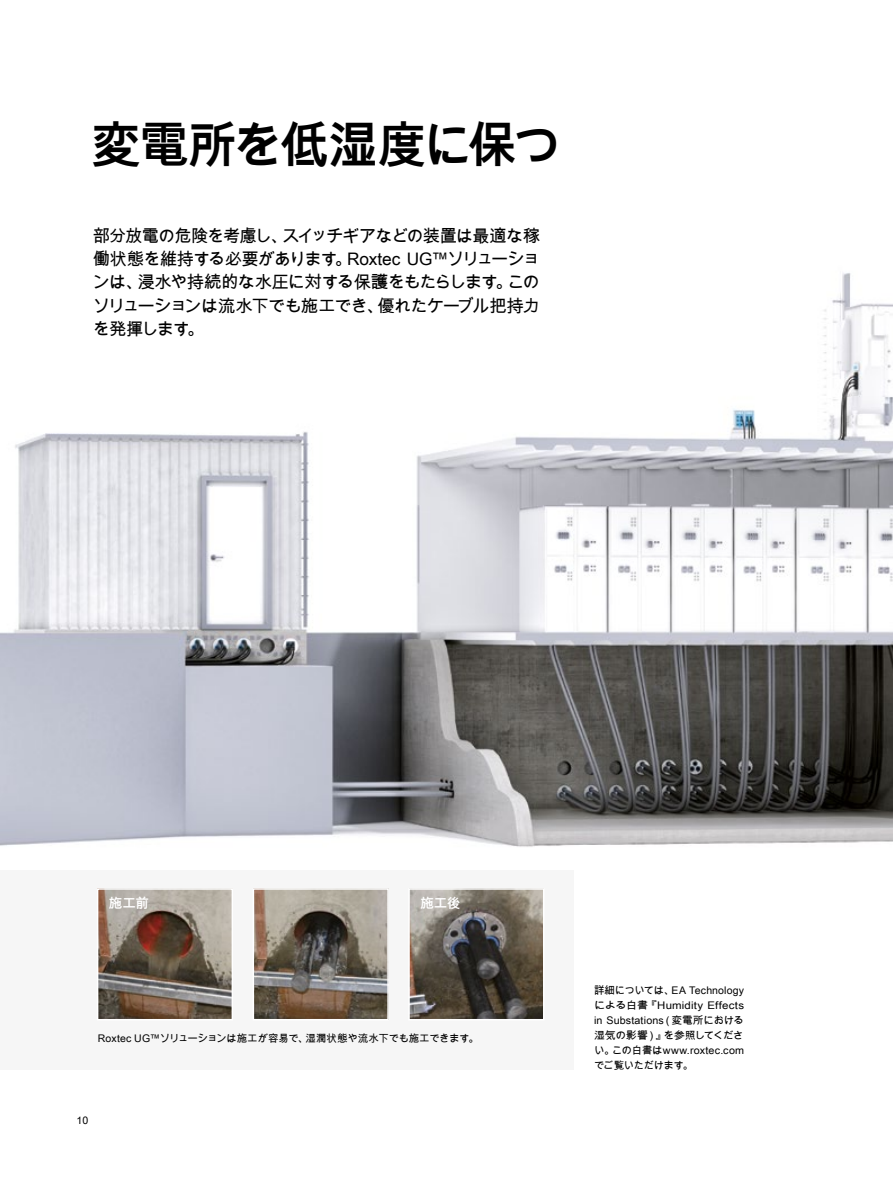
<style>
.page{position:relative;width:893px;height:1191px;background:#fff}
.page>*{position:absolute;margin:0;border:0;box-sizing:border-box;transform-origin:0 0}
.t1{font:700 49.5px "Arial Unicode MS";letter-spacing:-.065em;color:#000}
.t2{font:17.25px/23.2px "Arial Unicode MS";letter-spacing:-.075em;color:#000;text-align:justify}
.t3{font:700 13.5px "Arial Unicode MS";letter-spacing:-.01em;color:#fff}
.t4{font:10.5px/15px "Arial Unicode MS";letter-spacing:-.02em;color:#000;text-align:justify}
</style>
<div class="page">
<img style="left:0;top:273px;width:893px;height:574px">
<div style="left:0;top:870px;width:574px;height:200px;background:#f6f6f6"></div>
<img style="left:100px;top:891px;width:130px;height:126px">
<div style="left:97px;top:888px;width:136px;height:132px;border:2px solid #fff"></div>
<img style="left:411px;top:891px;width:130px;height:126px">
<div style="left:408px;top:888px;width:136px;height:132px;border:2px solid #fff"></div>
<img style="left:256px;top:891px;width:130px;height:126px">
<div style="left:253px;top:888px;width:136px;height:132px;border:2px solid #fff"></div>
<h1 class="t1" style="left:91px;top:109px;width:473px">変電所を低湿度に保つ</h1>
<h2 class="t2" style="left:93px;top:224px;width:449px">部分放電の危険を考慮し、スイッチギアなどの装置は最適な稼働状態を維持する必要があります。Roxtec UG™ソリューションは、浸水や持続的な水圧に対する保護をもたらします。このソリューションは流水下でも施工でき、優れたケーブル把持力を発揮します。</h2>
<p class="t3" style="left:109px;top:893px;width:42px">施工前</p>
<p class="t3" style="left:420px;top:893px;width:42px">施工後</p>
<p class="t4" style="left:98px;top:1031px;width:382px">Roxtec UG™ソリューションは施工が容易で、湿潤状態や流水下でも施工できます。</p>
<p class="t4" style="left:77px;top:1113px;width:13px">10</p>
<p class="t4" style="left:594px;top:982px;width:152px">詳細については、EA Technologyによる白書『Humidity Effects in Substations（変電所における湿気の影響）』を参照してください。この白書はwww.roxtec.comでご覧いただけます。</p>
</div>
